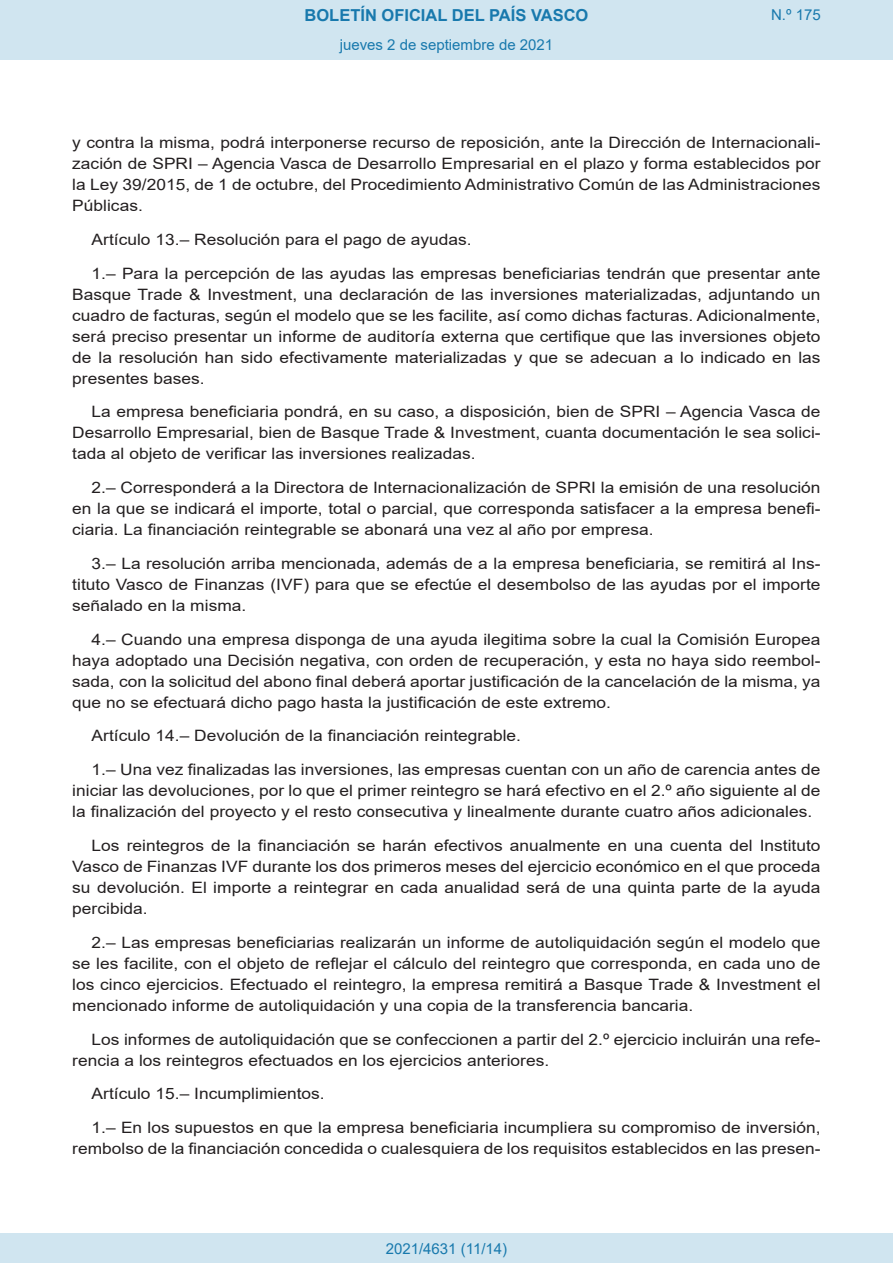
<style>
.page{position:relative;width:893px;height:1263px;background:#fff}
.page>*{position:absolute;margin:0;border:0;box-sizing:border-box;transform-origin:0 0}
.t1{font:700 16.5px "Arial";color:#1879ad}
.BOPVDetalle{font:15.6px/21px "Arial";color:#231f20;text-align:justify;scale:1.11 1}
.Paginacion_Centro{font:15px "Arial";color:#1879ad}
</style>
<div class="page">
<div style="left:0;top:0;width:893px;height:60px;background:#d0e5f0"></div>
<div style="left:0;top:1233px;width:893px;height:30px;background:#d0e5f0"></div>
<p class="t1" style="left:305px;top:3px;width:285px">BOLETÍN OFICIAL DEL PAÍS VASCO</p>
<p class="Paginacion_Centro" style="left:340px;top:35px;width:215px">jueves 2 de septiembre de 2021</p>
<p class="Paginacion_Centro" style="left:771px;top:5px;width:51px">N.º 175</p>
<p class="BOPVDetalle" style="left:72px;top:132px;width:676px">y contra la misma, podrá interponerse recurso de reposición, ante la Dirección de Internacionali&shy;zación de SPRI – Agencia Vasca de Desarrollo Empresarial en el plazo y forma establecidos por la Ley 39/2015, de 1 de octubre, del Procedimiento Administrativo Común de las Administraciones Públicas.</p>
<p class="BOPVDetalle" style="left:92px;top:229px;width:344px">Artículo 13.– Resolución para el pago de ayudas.</p>
<p class="BOPVDetalle" style="left:72px;top:263px;width:676px;text-indent:19px">1.– Para la percepción de las ayudas las empresas beneficiarias tendrán que presentar ante Basque Trade &amp; Investment, una declaración de las inversiones materializadas, adjuntando un cuadro de facturas, según el modelo que se les facilite, así como dichas facturas. Adicionalmente, será preciso presentar un informe de auditoría externa que certifique que las inversiones objeto de la resolución han sido efectivamente materializadas y que se adecuan a lo indicado en las presentes bases.</p>
<p class="BOPVDetalle" style="left:72px;top:401px;width:676px;text-indent:19px">La empresa beneficiaria pondrá, en su caso, a disposición, bien de SPRI – Agencia Vasca de Desarrollo Empresarial, bien de Basque Trade &amp; Investment, cuanta documentación le sea solici&shy;tada al objeto de verificar las inversiones realizadas.</p>
<p class="BOPVDetalle" style="left:72px;top:477px;width:676px;text-indent:19px">2.– Corresponderá a la Directora de Internacionalización de SPRI la emisión de una resolución en la que se indicará el importe, total o parcial, que corresponda satisfacer a la empresa benefi&shy;ciaria. La financiación reintegrable se abonará una vez al año por empresa.</p>
<p class="BOPVDetalle" style="left:72px;top:553px;width:676px;text-indent:19px">3.– La resolución arriba mencionada, además de a la empresa beneficiaria, se remitirá al Ins&shy;tituto Vasco de Finanzas (IVF) para que se efectúe el desembolso de las ayudas por el importe señalado en la misma.</p>
<p class="BOPVDetalle" style="left:72px;top:629px;width:676px;text-indent:19px">4.– Cuando una empresa disponga de una ayuda ilegitima sobre la cual la Comisión Europea haya adoptado una Decisión negativa, con orden de recuperación, y esta no haya sido reembol&shy;sada, con la solicitud del abono final deberá aportar justificación de la cancelación de la misma, ya que no se efectuará dicho pago hasta la justificación de este extremo.</p>
<p class="BOPVDetalle" style="left:92px;top:725px;width:388px">Artículo 14.– Devolución de la financiación reintegrable.</p>
<p class="BOPVDetalle" style="left:72px;top:759px;width:676px;text-indent:19px">1.– Una vez finalizadas las inversiones, las empresas cuentan con un año de carencia antes de iniciar las devoluciones, por lo que el primer reintegro se hará efectivo en el 2.º año siguiente al de la finalización del proyecto y el resto consecutiva y linealmente durante cuatro años adicionales.</p>
<p class="BOPVDetalle" style="left:72px;top:835px;width:676px;text-indent:19px">Los reintegros de la financiación se harán efectivos anualmente en una cuenta del Instituto Vasco de Finanzas IVF durante los dos primeros meses del ejercicio económico en el que proceda su devolución. El importe a reintegrar en cada anualidad será de una quinta parte de la ayuda percibida.</p>
<p class="BOPVDetalle" style="left:72px;top:932px;width:676px;text-indent:19px">2.– Las empresas beneficiarias realizarán un informe de autoliquidación según el modelo que se les facilite, con el objeto de reflejar el cálculo del reintegro que corresponda, en cada uno de los cinco ejercicios. Efectuado el reintegro, la empresa remitirá a Basque Trade &amp; Investment el mencionado informe de autoliquidación y una copia de la transferencia bancaria.</p>
<p class="BOPVDetalle" style="left:72px;top:1028px;width:676px;text-indent:19px">Los informes de autoliquidación que se confeccionen a partir del 2.º ejercicio incluirán una refe&shy;rencia a los reintegros efectuados en los ejercicios anteriores.</p>
<p class="BOPVDetalle" style="left:92px;top:1083px;width:211px">Artículo 15.– Incumplimientos.</p>
<p class="BOPVDetalle" style="left:72px;top:1117px;width:676px;text-align:right">1.– En los supuestos en que la empresa beneficiaria incumpliera su compromiso de inversión, rembolso de la financiación concedida o cualesquiera de los requisitos establecidos en las presen-</p>
<p class="Paginacion_Centro" style="left:386px;top:1238px;width:123px">2021/4631 (11/14)</p>
</div>
